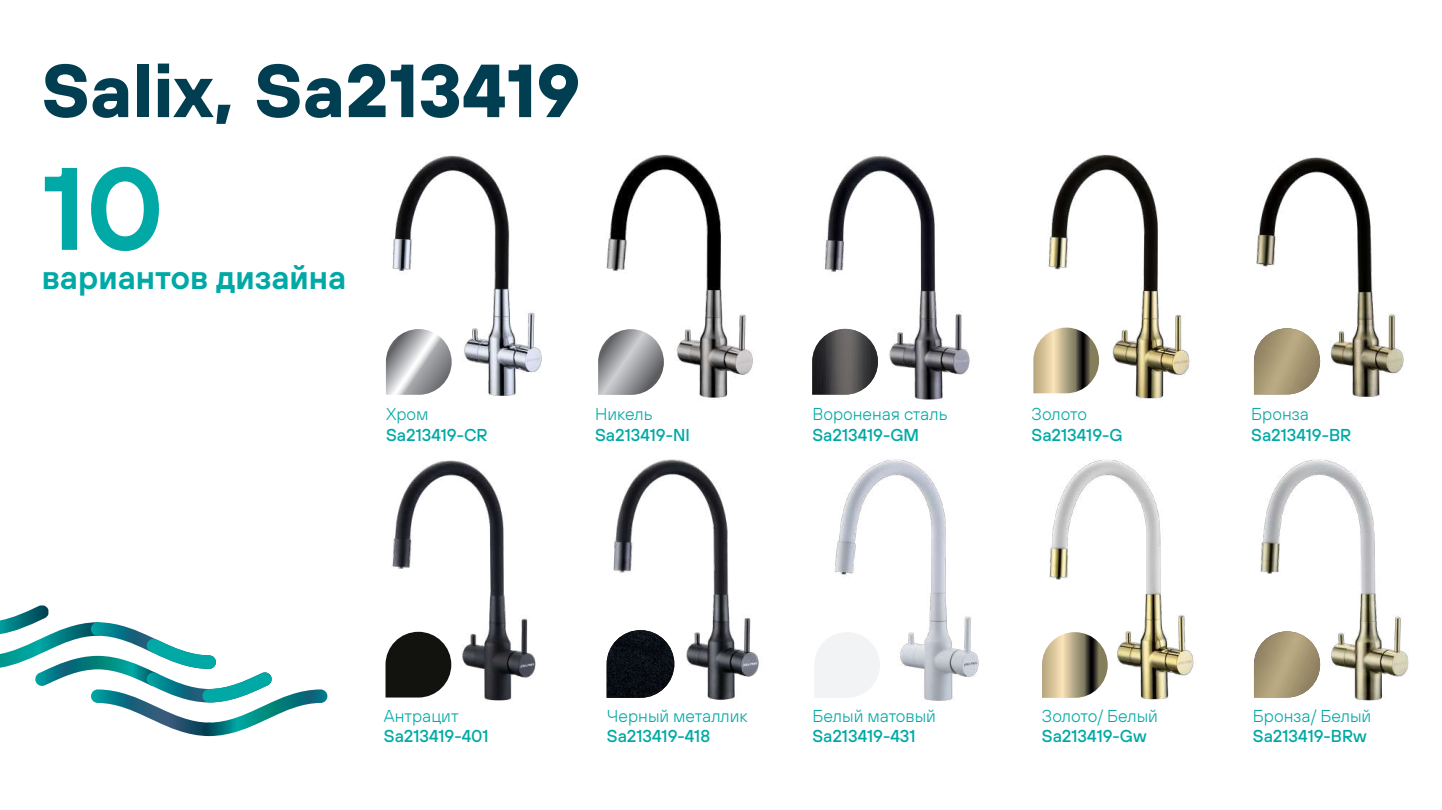
<style>
.page{position:relative;width:1442px;height:810px;background:#fff}
.page>*{position:absolute;margin:0;border:0;box-sizing:border-box;transform-origin:0 0}
.t1{font:600 117px "TT Hoves";color:#00a9a5}
.t2{font:700 75px "TT Hoves";color:#013e51}
.t3{font:600 33px "TT Hoves";color:#00a9a5}
.t4{font:500 17.25px "TT Hoves";color:#00a9a5}
.t5{font:300 17.25px "TT Hoves";color:#00a9a5}
</style>
<div class="page">
<img style="left:392px;top:460px;width:144px;height:241px">
<svg style="left:385px;top:632px;width:66px;height:66px"></svg>
<img style="left:613px;top:459px;width:146px;height:241px">
<img style="left:606px;top:630px;width:68px;height:68px">
<img style="left:392px;top:155px;width:150px;height:241px">
<svg style="left:386px;top:329px;width:65px;height:66px"></svg>
<img style="left:606px;top:154px;width:147px;height:246px">
<svg style="left:598px;top:329px;width:66px;height:66px"></svg>
<img style="left:1254px;top:157px;width:150px;height:240px">
<img style="left:1253px;top:328px;width:67px;height:66px">
<img style="left:834px;top:459px;width:145px;height:242px">
<svg style="left:814px;top:632px;width:66px;height:66px"></svg>
<svg style="left:0;top:605px;width:327px;height:131px"></svg>
<img style="left:1254px;top:459px;width:155px;height:242px">
<img style="left:1253px;top:631px;width:67px;height:66px">
<img style="left:1049px;top:459px;width:145px;height:241px">
<svg style="left:1042px;top:632px;width:65px;height:66px"></svg>
<img style="left:824px;top:156px;width:146px;height:244px">
<img style="left:812px;top:329px;width:66px;height:66px">
<img style="left:1041px;top:154px;width:149px;height:245px">
<svg style="left:1033px;top:328px;width:66px;height:65px"></svg>
<h2 class="t2" style="left:42px;top:40px;width:540px">Salix, Sa213419</h2>
<h1 class="t1" style="left:42px;top:132px;width:124px">10</h1>
<h3 class="t3" style="left:42px;top:256px;width:306px">вариантов дизайна</h3>
<p class="t5" style="left:386px;top:404px;width:44px">Хром</p>
<p class="t4" style="left:386px;top:424px;width:103px">Sa213419-CR</p>
<p class="t5" style="left:595px;top:404px;width:59px">Никель</p>
<p class="t4" style="left:595px;top:424px;width:96px">Sa213419-NI</p>
<p class="t5" style="left:812px;top:404px;width:136px">Вороненая сталь</p>
<p class="t4" style="left:812px;top:424px;width:108px">Sa213419-GM</p>
<p class="t5" style="left:1031px;top:404px;width:57px">Золото</p>
<p class="t4" style="left:1031px;top:424px;width:93px">Sa213419-G</p>
<p class="t5" style="left:1251px;top:404px;width:59px">Бронза</p>
<p class="t4" style="left:1251px;top:424px;width:102px">Sa213419-BR</p>
<p class="t5" style="left:384px;top:705px;width:76px">Антрацит</p>
<p class="t4" style="left:384px;top:725px;width:106px">Sa213419-401</p>
<p class="t5" style="left:607px;top:705px;width:142px">Черный металлик</p>
<p class="t4" style="left:607px;top:725px;width:105px">Sa213419-418</p>
<p class="t5" style="left:812px;top:705px;width:125px">Белый матовый</p>
<p class="t4" style="left:812px;top:725px;width:105px">Sa213419-431</p>
<p class="t5" style="left:1042px;top:705px;width:118px">Золото/ Белый</p>
<p class="t4" style="left:1042px;top:725px;width:106px">Sa213419-Gw</p>
<p class="t5" style="left:1252px;top:705px;width:120px">Бронза/ Белый</p>
<p class="t4" style="left:1252px;top:725px;width:115px">Sa213419-BRw</p>
</div>
